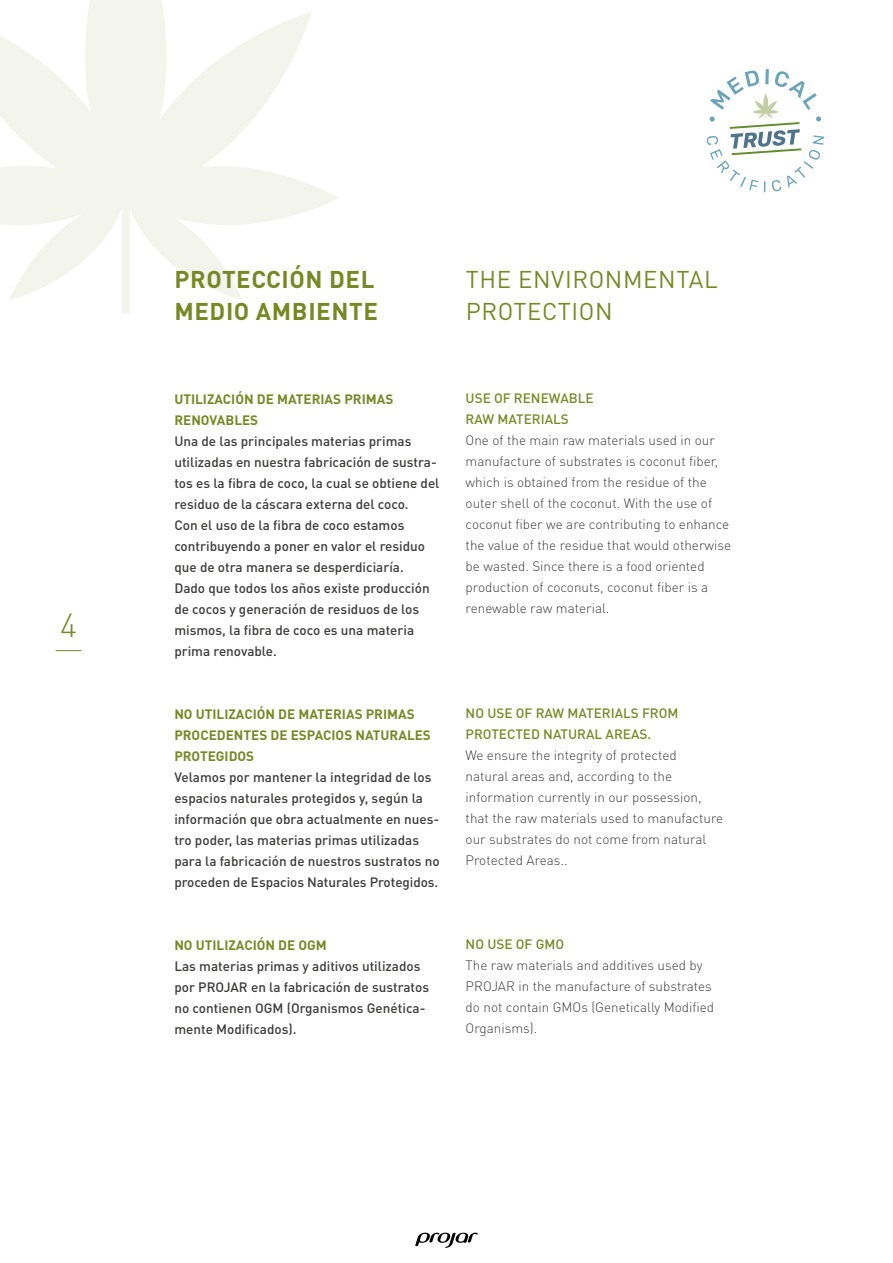
<style>
.page{position:relative;width:893px;height:1263px;background:#fff}
.page>*{position:absolute;margin:0;border:0;box-sizing:border-box;transform-origin:0 0}
.t1{font:300 33px "DIN Pro";color:#788827}
.t2{font:700 24px/31.5px "DIN Pro";letter-spacing:.025em;color:#788827}
.t3{font:24px/31.5px "DIN Pro";letter-spacing:.025em;color:#788827}
.t4{font:500 13.5px/21px "DIN Pro";color:#3c3c3b}
.t5{font:300 13.5px/21px "DIN Pro";color:#3c3c3b}
.t6{font:700 13.5px/21px "DIN Pro";color:#788827}
.t7{font:500 13.5px/21px "DIN Pro";color:#788827}
</style>
<div class="page">
<svg style="left:56px;top:650px;width:25px;height:1px"></svg>
<svg style="left:0;top:0;width:338px;height:313px;fill:#f3f5ed"></svg>
<svg style="left:707px;top:69px;width:117px;height:123px"></svg>
<svg style="left:415px;top:1233px;width:63px;height:15px"></svg>
<h1 class="t1" style="left:60px;top:603px;width:18px">4</h1>
<h2 class="t2" style="left:174px;top:263px;width:205px">PROTECCIÓN DEL<br>MEDIO AMBIENTE</h2>
<h2 class="t3" style="left:466px;top:263px;width:254px">THE ENVIRONMENTAL<br>PROTECTION</h2>
<p class="t6" style="left:174px;top:388px;width:220px">UTILIZACIÓN DE MATERIAS PRIMAS<br>RENOVABLES</p>
<p class="t4" style="left:174px;top:430px;width:267px">Una de las principales materias primas utilizadas en nuestra fabricación de sustra&shy;tos es la fibra de coco, la cual se obtiene del residuo de la cáscara externa del coco.<br>Con el uso de la fibra de coco estamos contribuyendo a poner en valor el residuo que de otra manera se desperdiciaría.<br>Dado que todos los años existe producción de cocos y generación de residuos de los mismos, la fibra de coco es una materia prima renovable.</p>
<p class="t6" style="left:174px;top:703px;width:258px">NO UTILIZACIÓN DE MATERIAS PRIMAS<br>PROCEDENTES DE ESPACIOS NATURALES<br>PROTEGIDOS</p>
<p class="t4" style="left:174px;top:766px;width:267px">Velamos por mantener la integridad de los espacios naturales protegidos y, según la información que obra actualmente en nues&shy;tro poder, las materias primas utilizadas para la fabricación de nuestros sustratos no proceden de Espacios Naturales Protegidos.</p>
<p class="t6" style="left:174px;top:934px;width:154px">NO UTILIZACIÓN DE OGM</p>
<p class="t4" style="left:174px;top:955px;width:256px">Las materias primas y aditivos utilizados por PROJAR en la fabricación de sustratos no contienen OGM (Organismos Genética&shy;mente Modificados).</p>
<p class="t7" style="left:466px;top:387px;width:130px">USE OF RENEWABLE<br>RAW MATERIALS</p>
<p class="t5" style="left:466px;top:429px;width:267px">One of the main raw materials used in our manufacture of substrates is coconut fiber, which is obtained from the residue of the outer shell of the coconut. With the use of coconut fiber we are contributing to enhance the value of the residue that would otherwise be wasted. Since there is a food oriented production of coconuts, coconut fiber is a renewable raw material.</p>
<p class="t7" style="left:466px;top:702px;width:214px">NO USE OF RAW MATERIALS FROM<br>PROTECTED NATURAL AREAS.</p>
<p class="t5" style="left:466px;top:744px;width:259px">We ensure the integrity of protected<br>natural areas and, according to the information currently in our possession, that the raw materials used to manufacture our substrates do not come from natural Protected Areas..</p>
<p class="t7" style="left:466px;top:933px;width:100px">NO USE OF GMO</p>
<p class="t5" style="left:466px;top:954px;width:250px">The raw materials and additives used by PROJAR in the manufacture of substrates do not contain GMOs (Genetically Modified Organisms).</p>
</div>
